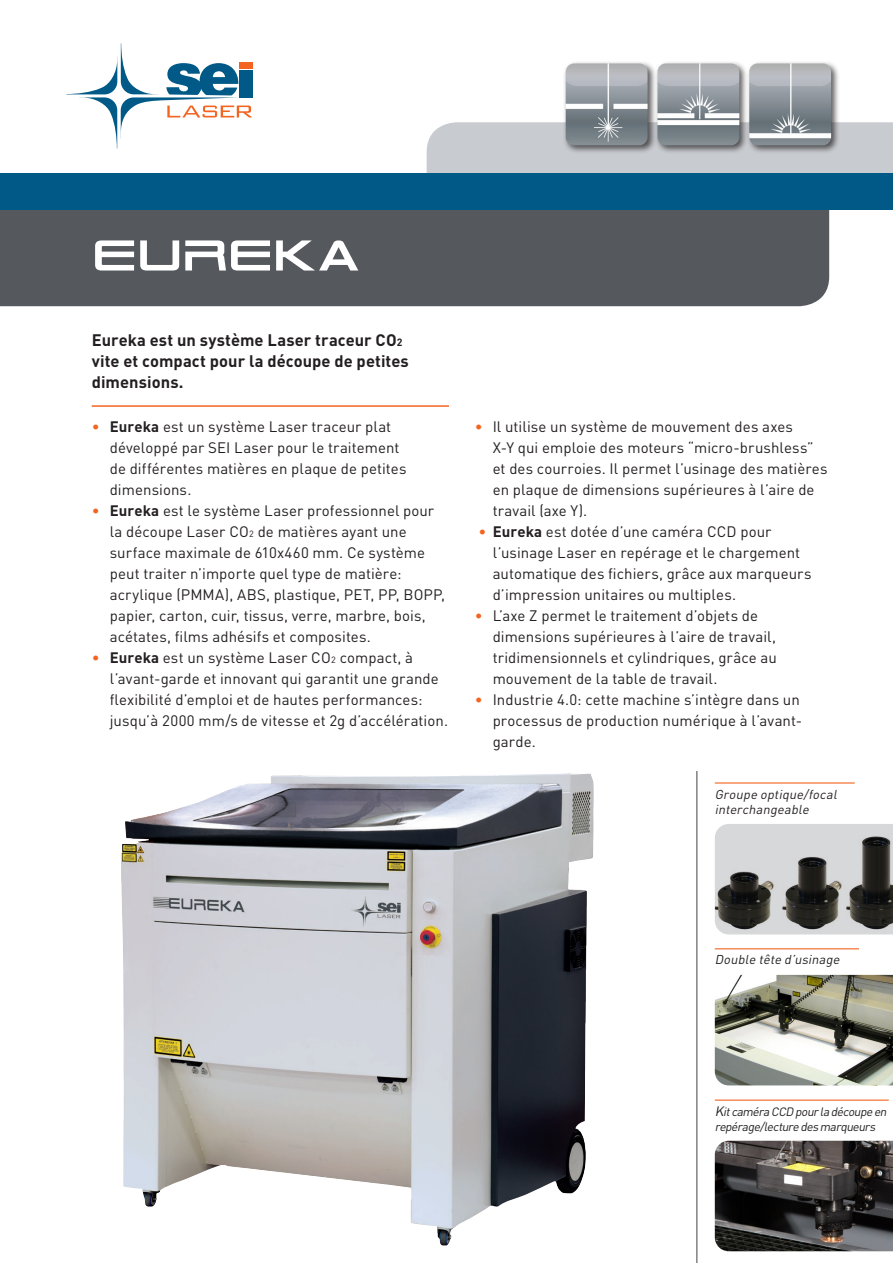
<style>
.page{position:relative;width:893px;height:1263px;background:#fff}
.page>*{position:absolute;margin:0;border:0;box-sizing:border-box;transform-origin:0 0}
.t1{font:57px "TR 909";letter-spacing:-.01em;color:#fff}
.t2{font:700 16.5px/21px "DIN Pro";letter-spacing:.005em;color:#231f20}
.t3{font:15px/21px "DIN Pro";letter-spacing:.005em;color:#231f20}
.testo-immagini{font:italic 12.75px/15px "DIN Pro";color:#231f20}
.testo-immagini-2{font:italic 12px/15px "DIN Pro";color:#231f20}
.s1{font-size:10.5px}
.s2{color:#f36421}
.s3{font-weight:700}
.s4{font-size:9px}
.s5{font-size:13.5px}
</style>
<div class="page">
<div style="left:427px;top:122px;width:466px;height:51px;background:#c8cbd0"></div>
<div style="left:0;top:209px;width:829px;height:97px;background:#55585d"></div>
<hr style="left:92px;top:405px;width:357px;height:2px;background:#f36421">
<div style="left:746px;top:61px;width:94px;height:94px;background:#231f20;opacity:.75"></div>
<img style="left:749px;top:63px;width:82px;height:82px">
<div style="left:655px;top:61px;width:94px;height:94px;background:#231f20;opacity:.75"></div>
<img style="left:657px;top:63px;width:82px;height:82px">
<div style="left:563px;top:61px;width:94px;height:94px;background:#231f20;opacity:.75"></div>
<img style="left:566px;top:63px;width:82px;height:82px">
<hr style="left:696px;top:771px;width:1px;height:492px;background:#55585d">
<img style="left:715px;top:975px;width:178px;height:110px">
<hr style="left:715px;top:948px;width:144px;height:1px;background:#f36421">
<hr style="left:715px;top:1099px;width:174px;height:2px;background:#f36421">
<img style="left:715px;top:824px;width:178px;height:110px">
<hr style="left:715px;top:782px;width:140px;height:1px;background:#f36421">
<div style="left:0;top:173px;width:893px;height:36px;background:#005986"></div>
<svg style="left:66px;top:43px;width:186px;height:106px"></svg>
<img style="left:121px;top:773px;width:473px;height:472px">
<img style="left:715px;top:1141px;width:178px;height:110px">
<p class="t1" style="left:92px;top:217px;width:269px">eureka</p>
<p class="t2" style="left:92px;top:329px;width:319px">Eureka est un système Laser traceur CO<span class="s1">2 </span>vite et compact pour la découpe de petites dimensions.</p>
<p class="t3" style="left:110px;top:415px;width:298px;text-indent:-18px"><span class="s2">•</span> <span class="s3">Eureka</span> est un système Laser traceur plat développé par SEI Laser pour le traitement de différentes matières en plaque de petites dimensions.</p>
<p class="t3" style="left:110px;top:499px;width:337px;text-indent:-18px"><span class="s2">•</span> <span class="s3">Eureka</span> est le système Laser professionnel pour la découpe Laser CO<span class="s4">2</span> de matières ayant une surface maximale de 610x460 mm. Ce système peut traiter n’importe quel type de matière: acrylique (PMMA), ABS, plastique, PET, PP, BOPP, papier, carton, cuir, tissus, verre, marbre, bois, acétates, films adhésifs et composites.</p>
<p class="t3" style="left:110px;top:646px;width:340px;text-indent:-18px"><span class="s2">•</span> <span class="s3">Eureka</span> est un système Laser CO<span class="s4">2</span> compact, à l’avant-garde et innovant qui garantit une grande flexibilité d’emploi et de hautes performances: jusqu’à 2000 mm/s de vitesse et 2g d’accélération.</p>
<p class="t3" style="left:493px;top:415px;width:336px;text-indent:-18px"><span class="s2">•</span> Il utilise un système de mouvement des axes<br>X-Y qui emploie des moteurs “micro-brushless” et des courroies. Il permet l’usinage des matières en plaque de dimensions supérieures à l’aire de travail (axe Y).</p>
<p class="t3" style="left:493px;top:520px;width:320px;text-indent:-14px"><span class="s2">•</span> <span class="s3">Eureka</span> est dotée d’une caméra CCD pour l’usinage Laser en repérage et le chargement automatique des fichiers, grâce aux marqueurs d’impression unitaires ou multiples.</p>
<p class="t3" style="left:493px;top:604px;width:286px;text-indent:-18px"><span class="s2">•</span> L’axe Z permet le traitement d’objets de dimensions supérieures à l’aire de travail, tridimensionnels et cylindriques, grâce au mouvement de la table de travail.</p>
<p class="t3" style="left:493px;top:688px;width:311px;text-indent:-18px"><span class="s2">•</span> Industrie 4.0: cette machine s’intègre dans un processus de production numérique à l’avant&shy;garde.</p>
<p class="testo-immagini" style="left:715px;top:785px;width:127px">Groupe optique/focal interchangeable</p>
<p class="testo-immagini" style="left:715px;top:951px;width:129px">Double tête d’usinage</p>
<p class="testo-immagini-2" style="left:715px;top:1103px;width:176px"><span class="s5">K</span>itcaméraCCD pourladécoupeen repérage/lecturedesmarqueurs</p>
</div>
